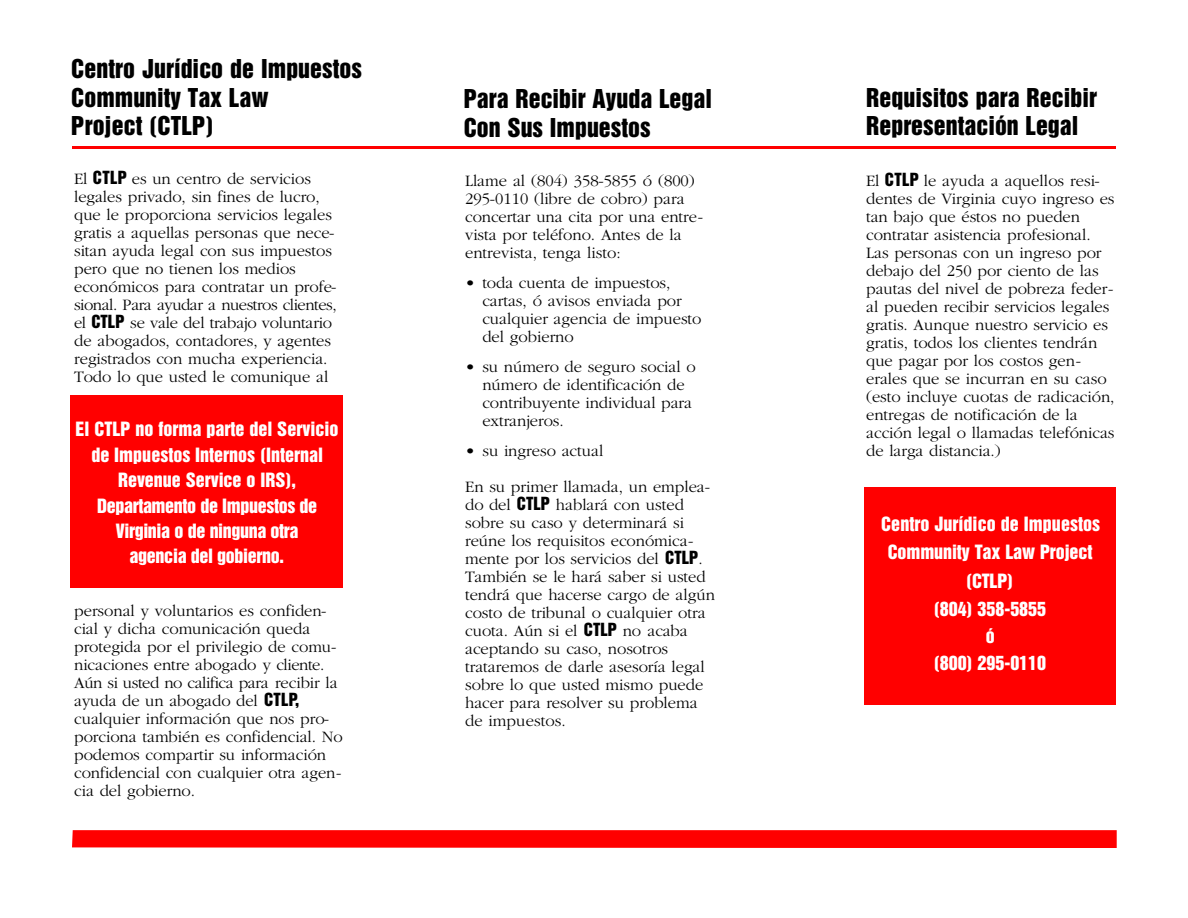
<style>
.page{position:relative;width:1188px;height:918px;background:#fff}
.page>*{position:absolute;margin:0;border:0;box-sizing:border-box;transform-origin:0 0}
.t1{font:23.7px/28.8px "Helvetica Inserat";letter-spacing:.005em;color:#000}
.t2{font:18px/25.5px "Helvetica Inserat";letter-spacing:-.005em;color:#fff;text-align:center}
.t3{font:300 16.5px/18px "Garamond";color:#000}
.s1{font-family:"Helvetica Inserat";font-weight:400}
</style>
<div class="page">
<svg style="left:72px;top:830px;width:1045px;height:18px;background:#ff0505"></svg>
<hr style="left:73px;top:146px;width:1043px;height:3px;background:#f00">
<div style="left:71px;top:395px;width:272px;height:193px;background:#f00"></div>
<div style="left:864px;top:487px;width:252px;height:218px;background:#f00"></div>
<h1 class="t1" style="left:71px;top:55px;width:292px">Centro Jurídico de Impuestos<br>Community Tax Law<br>Project (CTLP)</h1>
<p class="t3" style="left:74px;top:170px;width:264px">El <span class="s1">CTLP</span> es un centro de servicios legales privado, sin fines de lucro, que le proporciona servicios legales gratis a aquellas personas que nece&shy;sitan ayuda legal con sus impuestos pero que no tienen los medios económicos para contratar un profe&shy;sional. Para ayudar a nuestros clientes, el <span class="s1">CTLP</span> se vale del trabajo voluntario de abogados, contadores, y agentes registrados con mucha experiencia.<br>Todo lo que usted le comunique al</p>
<p class="t2" style="left:76px;top:416px;width:264px">El CTLP no forma parte del Servicio de Impuestos Internos (Internal<br>Revenue Service o IRS),<br>Departamento de Impuestos de<br>Virginia o de ninguna otra<br>agencia del gobierno.</p>
<p class="t3" style="left:74px;top:602px;width:270px">personal y voluntarios es confiden&shy;cial y dicha comunicación queda protegida por el privilegio de comu&shy;nicaciones entre abogado y cliente.<br>Aún si usted no califica para recibir la ayuda de un abogado del <span class="s1">CTLP, </span>cualquier información que nos pro&shy;porciona también es confidencial. No podemos compartir su información confidencial con cualquier otra agen&shy;cia del gobierno.</p>
<h1 class="t1" style="left:464px;top:85px;width:250px">Para Recibir Ayuda Legal<br>Con Sus Impuestos</h1>
<h1 class="t1" style="left:866px;top:83px;width:233px">Requisitos para Recibir<br>Representación Legal</h1>
<p class="t3" style="left:465px;top:172px;width:239px">Llame al (804) 358-5855 ó (800)<br>295-0110 (libre de cobro) para concertar una cita por una entre&shy;vista por teléfono. Antes de la entrevista, tenga listo:</p>
<p class="t3" style="left:482px;top:274px;width:221px;text-indent:-17px">• toda cuenta de impuestos, cartas, ó avisos enviada por cualquier agencia de impuesto del gobierno</p>
<p class="t3" style="left:482px;top:358px;width:215px;text-indent:-17px">• su número de seguro social o número de identificación de contribuyente individual para extranjeros.</p>
<p class="t3" style="left:465px;top:433px;width:247px;line-height:36px">• su ingreso actual<br>En su primer llamada, un emplea-</p>
<p class="t3" style="left:465px;top:496px;width:251px">do del <span class="s1">CTLP</span> hablará con usted sobre su caso y determinará si reúne los requisitos económica&shy;mente por los servicios del <span class="s1">CTLP</span>.<br>También se le hará saber si usted tendrá que hacerse cargo de algún costo de tribunal o cualquier otra cuota. Aún si el <span class="s1">CTLP</span> no acaba aceptando su caso, nosotros trataremos de darle asesoría legal sobre lo que usted mismo puede hacer para resolver su problema de impuestos.</p>
<p class="t3" style="left:866px;top:172px;width:250px">El <span class="s1">CTLP</span> le ayuda a aquellos resi&shy;dentes de Virginia cuyo ingreso es tan bajo que éstos no pueden contratar asistencia profesional.<br>Las personas con un ingreso por debajo del 250 por ciento de las pautas del nivel de pobreza feder&shy;al pueden recibir servicios legales gratis. Aunque nuestro servicio es gratis, todos los clientes tendrán que pagar por los costos gen&shy;erales que se incurran en su caso (esto incluye cuotas de radicación, entregas de notificación de la acción legal o llamadas telefónicas de larga distancia.)</p>
<p class="t2" style="left:881px;top:510px;width:220px;line-height:27.8px">Centro Jurídico de Impuestos<br>Community Tax Law Project (CTLP)<br>(804) 358-5855<br>ó<br>(800) 295-0110</p>
</div>
